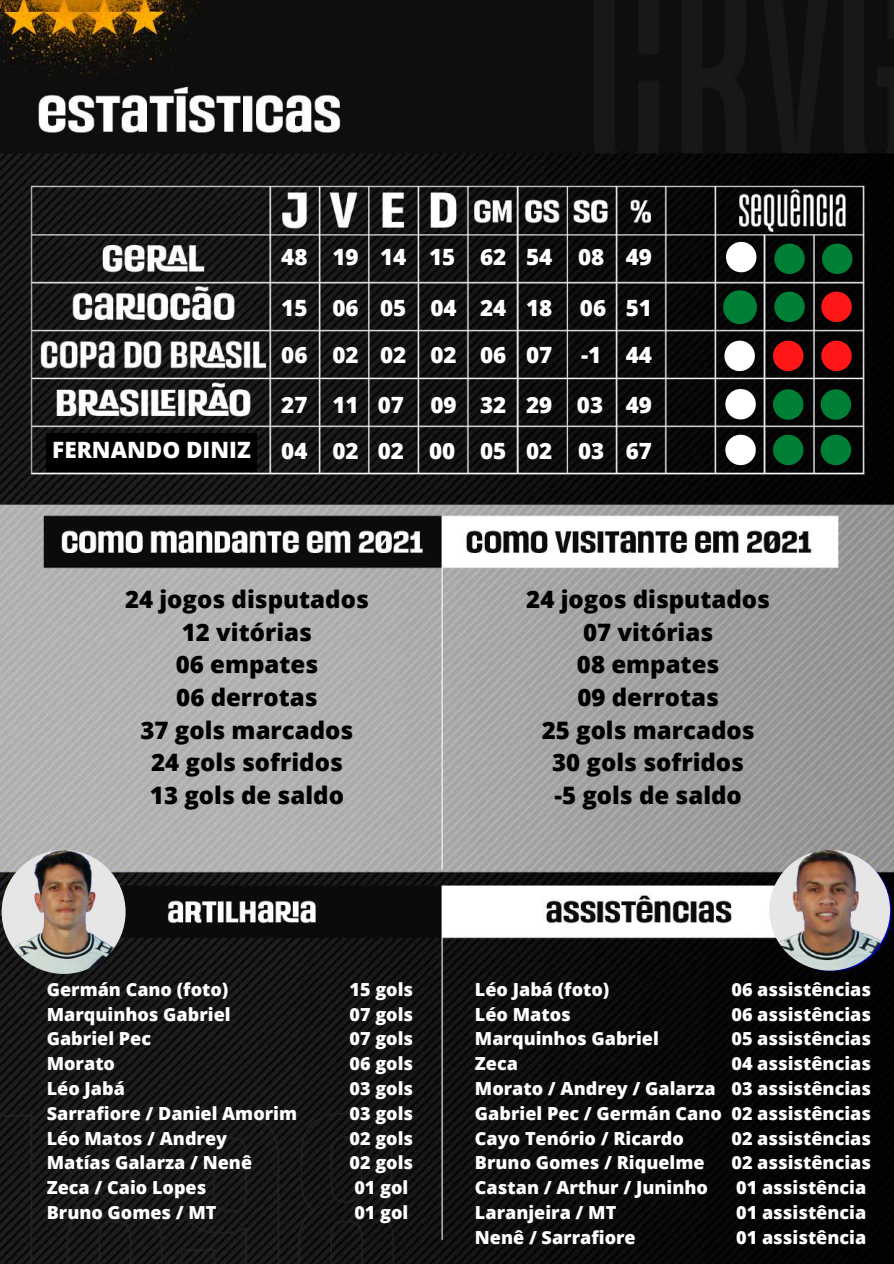
<style>
.page{position:relative;width:894px;height:1264px;background:#fff}
.page>*{position:absolute;margin:0;border:0;box-sizing:border-box;transform-origin:0 0}
.t1{font:800 24px/32.7px "Open Sans";color:#000;text-align:center}
.t2{font:800 22.5px "Open Sans";color:#fff}
.t3{font:800 22.35px/46.3px "Open Sans";color:#fff}
.t4{font:800 18px/24.8px "Open Sans";color:#fff}
</style>
<div class="page">
<img style="left:0;top:0;width:893px;height:1263px">
<img style="left:2px;top:850px;width:124px;height:123px;border-radius:50%">
<img style="left:769px;top:850px;width:120px;height:120px;border-radius:50%">
<svg style="left:821px;top:291px;width:30px;height:31px"></svg>
<svg style="left:774px;top:291px;width:30px;height:31px"></svg>
<svg style="left:723px;top:290px;width:33px;height:34px"></svg>
<svg style="left:724px;top:341px;width:30px;height:30px"></svg>
<svg style="left:821px;top:341px;width:30px;height:30px"></svg>
<svg style="left:772px;top:341px;width:31px;height:30px"></svg>
<svg style="left:725px;top:242px;width:31px;height:30px"></svg>
<div style="left:47px;top:433px;width:209px;height:39px;background:#000"></div>
<svg style="left:725px;top:389px;width:30px;height:30px"></svg>
<svg style="left:725px;top:435px;width:30px;height:30px"></svg>
<svg style="left:820px;top:435px;width:30px;height:30px"></svg>
<svg style="left:772px;top:435px;width:31px;height:30px"></svg>
<svg style="left:820px;top:389px;width:30px;height:31px"></svg>
<svg style="left:772px;top:389px;width:31px;height:31px"></svg>
<svg style="left:821px;top:243px;width:31px;height:31px"></svg>
<svg style="left:774px;top:243px;width:30px;height:31px"></svg>
<p class="t2" style="left:52px;top:434px;width:200px">FERNANDO DINIZ</p>
<p class="t3" style="left:281px;top:233px;width:372px">48 19 14 15 62 54 08 49</p>
<p class="t3" style="left:281px;top:284px;width:372px">15 06 05 04 24 18 06 51<br>06 02 02 02 06 07</p>
<p class="t3" style="left:581px;top:331px;width:72px">-1 44</p>
<p class="t3" style="left:281px;top:381px;width:372px">27 11 07 09 32 29 03 49<br>04 02 02 00 05 02 03 67</p>
<h1 class="t1" style="left:125px;top:582px;width:245px">24 jogos disputados<br>12 vitórias<br>06 empates<br>06 derrotas<br>37 gols marcados<br>24 gols sofridos<br>13 gols de saldo</h1>
<h1 class="t1" style="left:526px;top:582px;width:245px">24 jogos disputados<br>07 vitórias<br>08 empates<br>09 derrotas<br>25 gols marcados<br>30 gols sofridos<br>-5 gols de saldo</h1>
<p class="t4" style="left:47px;top:976px;width:252px">Germán Cano (foto)<br>Marquinhos Gabriel<br>Gabriel Pec<br>Morato<br>Léo Jabá<br>Sarrafiore / Daniel Amorim<br>Léo Matos / Andrey<br>Matías Galarza / Nenê<br>Zeca / Caio Lopes<br>Bruno Gomes / MT</p>
<p class="t4" style="left:349px;top:976px;width:65px">15 gols<br>07 gols<br>07 gols<br>06 gols<br>03 gols<br>03 gols<br>02 gols<br>02 gols<br>01 gol<br>01 gol</p>
<p class="t4" style="left:475px;top:976px;width:248px">Léo Jabá (foto)<br>Léo Matos<br>Marquinhos Gabriel<br>Zeca<br>Morato / Andrey / Galarza<br>Gabriel Pec / Germán Cano<br>Cayo Tenório / Ricardo<br>Bruno Gomes / Riquelme<br>Castan / Arthur / Juninho<br>Laranjeira / MT<br>Nenê / Sarrafiore</p>
<p class="t4" style="left:731px;top:976px;width:141px">06 assistências<br>06 assistências<br>05 assistências<br>04 assistências<br>03 assistências<br>02 assistências<br>02 assistências<br>02 assistências<br>01 assistência<br>01 assistência<br>01 assistência</p>
</div>
